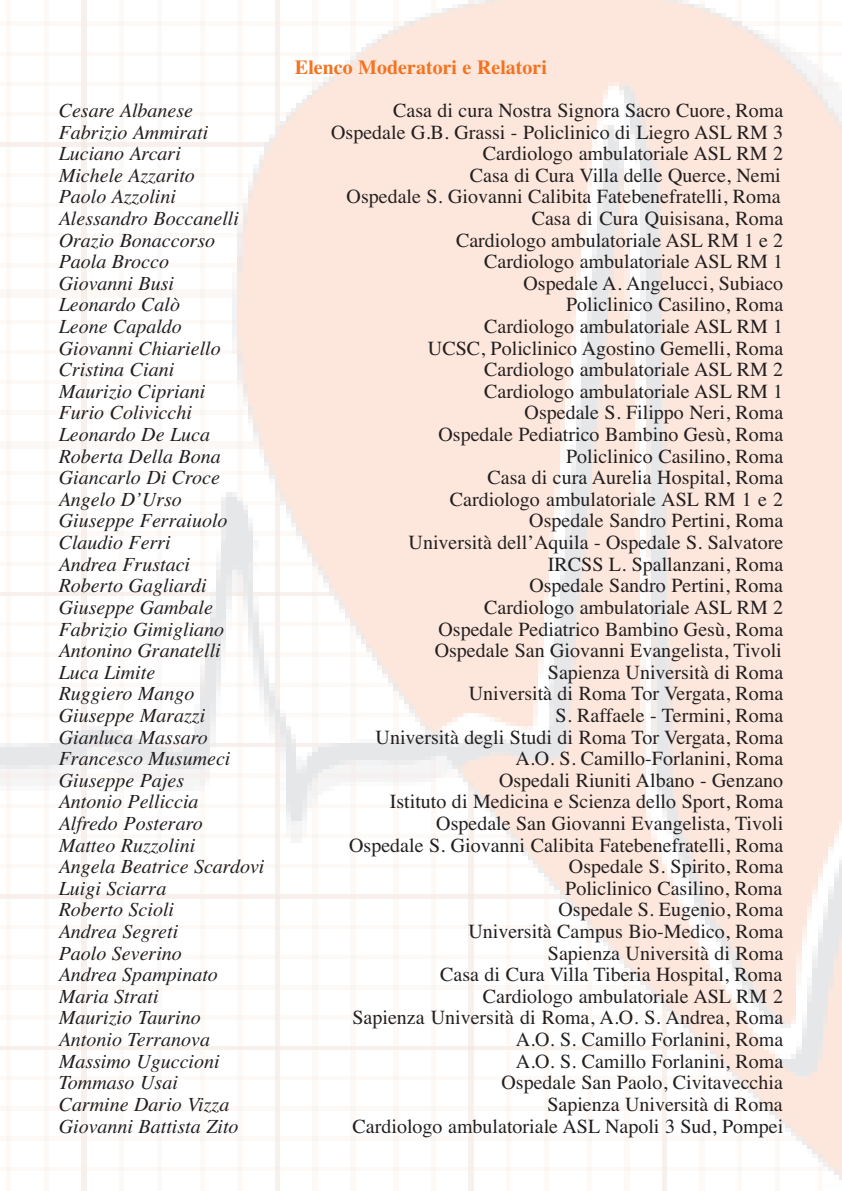
<style>
.page{position:relative;width:842px;height:1191px;background:#fff}
.page>*{position:absolute;margin:0;border:0;box-sizing:border-box;transform-origin:0 0}
.t1{font:20px "Times";color:#231f20}
.t2{font:italic 20px "Times";color:#231f20}
.t3{font:700 20px "Times";color:#f47321}
</style>
<div class="page">
<img style="left:0;top:0;width:842px;height:1191px">
<p class="t3" style="left:295px;top:55px;width:253px">Elenco Moderatori e Relatori</p>
<p class="t2" style="left:59px;top:98px;width:136px">Cesare Albanese</p>
<p class="t1" style="left:393px;top:98px;width:392px">Casa di cura Nostra Signora Sacro Cuore, Roma</p>
<p class="t2" style="left:59px;top:120px;width:151px">Fabrizio Ammirati</p>
<p class="t1" style="left:331px;top:120px;width:454px">Ospedale G.B. Grassi - Policlinico di Liegro ASL RM 3</p>
<p class="t2" style="left:59px;top:141px;width:124px">Luciano Arcari</p>
<p class="t1" style="left:483px;top:141px;width:302px">Cardiologo ambulatoriale ASL RM 2</p>
<p class="t2" style="left:59px;top:163px;width:138px">Michele Azzarito</p>
<p class="t1" style="left:470px;top:163px;width:312px">Casa di Cura Villa delle Querce, Nemi</p>
<p class="t2" style="left:59px;top:185px;width:119px">Paolo Azzolini</p>
<p class="t1" style="left:347px;top:185px;width:436px">Ospedale S. Giovanni Calibita Fatebenefratelli, Roma</p>
<p class="t2" style="left:59px;top:206px;width:182px">Alessandro Boccanelli</p>
<p class="t1" style="left:532px;top:206px;width:253px">Casa di Cura Quisisana, Roma</p>
<p class="t2" style="left:59px;top:228px;width:158px">Orazio Bonaccorso</p>
<p class="t1" style="left:456px;top:228px;width:329px">Cardiologo ambulatoriale ASL RM 1 e 2</p>
<p class="t2" style="left:59px;top:249px;width:112px">Paola Brocco</p>
<p class="t1" style="left:484px;top:249px;width:301px">Cardiologo ambulatoriale ASL RM 1</p>
<p class="t2" style="left:59px;top:271px;width:117px">Giovanni Busi</p>
<p class="t1" style="left:523px;top:271px;width:261px">Ospedale A. Angelucci, Subiaco</p>
<p class="t2" style="left:59px;top:293px;width:123px">Leonardo Calò</p>
<p class="t1" style="left:566px;top:293px;width:219px">Policlinico Casilino, Roma</p>
<p class="t2" style="left:59px;top:314px;width:125px">Leone Capaldo</p>
<p class="t1" style="left:484px;top:314px;width:301px">Cardiologo ambulatoriale ASL RM 1</p>
<p class="t2" style="left:59px;top:336px;width:164px">Giovanni Chiariello</p>
<p class="t1" style="left:428px;top:336px;width:357px">UCSC, Policlinico Agostino Gemelli, Roma</p>
<p class="t2" style="left:59px;top:357px;width:117px">Cristina Ciani</p>
<p class="t1" style="left:484px;top:357px;width:301px">Cardiologo ambulatoriale ASL RM 2</p>
<p class="t2" style="left:59px;top:379px;width:148px">Maurizio Cipriani</p>
<p class="t1" style="left:484px;top:379px;width:301px">Cardiologo ambulatoriale ASL RM 1</p>
<p class="t2" style="left:59px;top:401px;width:135px">Furio Colivicchi</p>
<p class="t1" style="left:525px;top:401px;width:260px">Ospedale S. Filippo Neri, Roma</p>
<p class="t2" style="left:59px;top:422px;width:153px">Leonardo De Luca</p>
<p class="t1" style="left:438px;top:422px;width:346px">Ospedale Pediatrico Bambino Gesù, Roma</p>
<p class="t2" style="left:59px;top:444px;width:164px">Roberta Della Bona</p>
<p class="t1" style="left:566px;top:444px;width:219px">Policlinico Casilino, Roma</p>
<p class="t2" style="left:59px;top:465px;width:163px">Giancarlo Di Croce</p>
<p class="t1" style="left:487px;top:465px;width:297px">Casa di cura Aurelia Hospital, Roma</p>
<p class="t2" style="left:59px;top:487px;width:125px">Angelo D’Urso</p>
<p class="t1" style="left:450px;top:487px;width:335px">Cardiologo ambulatoriale ASL RM 1 e 2</p>
<p class="t2" style="left:59px;top:509px;width:170px">Giuseppe Ferraiuolo</p>
<p class="t1" style="left:529px;top:509px;width:255px">Ospedale Sandro Pertini, Roma</p>
<p class="t2" style="left:59px;top:530px;width:114px">Claudio Ferri</p>
<p class="t1" style="left:409px;top:530px;width:376px">Università dell’Aquila - Ospedale S. Salvatore</p>
<p class="t2" style="left:59px;top:552px;width:133px">Andrea Frustaci</p>
<p class="t1" style="left:548px;top:552px;width:237px">IRCSS L. Spallanzani, Roma</p>
<p class="t2" style="left:59px;top:573px;width:150px">Roberto Gagliardi</p>
<p class="t1" style="left:529px;top:573px;width:255px">Ospedale Sandro Pertini, Roma</p>
<p class="t2" style="left:59px;top:595px;width:156px">Giuseppe Gambale</p>
<p class="t1" style="left:484px;top:595px;width:301px">Cardiologo ambulatoriale ASL RM 2</p>
<p class="t2" style="left:59px;top:617px;width:167px">Fabrizio Gimigliano</p>
<p class="t1" style="left:438px;top:617px;width:346px">Ospedale Pediatrico Bambino Gesù, Roma</p>
<p class="t2" style="left:59px;top:638px;width:164px">Antonino Granatelli</p>
<p class="t1" style="left:435px;top:638px;width:348px">Ospedale San Giovanni Evangelista, Tivoli</p>
<p class="t2" style="left:59px;top:660px;width:98px">Luca Limite</p>
<p class="t1" style="left:548px;top:660px;width:237px">Sapienza Università di Roma</p>
<p class="t2" style="left:59px;top:681px;width:137px">Ruggiero Mango</p>
<p class="t1" style="left:469px;top:681px;width:316px">Università di Roma Tor Vergata, Roma</p>
<p class="t2" style="left:59px;top:703px;width:148px">Giuseppe Marazzi</p>
<p class="t1" style="left:556px;top:703px;width:229px">S. Raffaele - Termini, Roma</p>
<p class="t2" style="left:59px;top:725px;width:151px">Gianluca Massaro</p>
<p class="t1" style="left:376px;top:725px;width:409px">Università degli Studi di Roma Tor Vergata, Roma</p>
<p class="t2" style="left:59px;top:746px;width:173px">Francesco Musumeci</p>
<p class="t1" style="left:515px;top:746px;width:269px">A.O. S. Camillo-Forlanini, Roma</p>
<p class="t2" style="left:59px;top:768px;width:127px">Giuseppe Pajes</p>
<p class="t1" style="left:499px;top:768px;width:286px">Ospedali Riuniti Albano - Genzano</p>
<p class="t2" style="left:59px;top:789px;width:141px">Antonio Pelliccia</p>
<p class="t1" style="left:390px;top:789px;width:395px">Istituto di Medicina e Scienza dello Sport, Roma</p>
<p class="t2" style="left:59px;top:811px;width:146px">Alfredo Posteraro</p>
<p class="t1" style="left:436px;top:811px;width:348px">Ospedale San Giovanni Evangelista, Tivoli</p>
<p class="t2" style="left:59px;top:833px;width:138px">Matteo Ruzzolini</p>
<p class="t1" style="left:349px;top:833px;width:436px">Ospedale S. Giovanni Calibita Fatebenefratelli, Roma</p>
<p class="t2" style="left:59px;top:854px;width:207px">Angela Beatrice Scardovi</p>
<p class="t1" style="left:569px;top:854px;width:216px">Ospedale S. Spirito, Roma</p>
<p class="t2" style="left:59px;top:876px;width:109px">Luigi Sciarra</p>
<p class="t1" style="left:565px;top:876px;width:219px">Policlinico Casilino, Roma</p>
<p class="t2" style="left:59px;top:897px;width:117px">Roberto Scioli</p>
<p class="t1" style="left:558px;top:897px;width:226px">Ospedale S. Eugenio, Roma</p>
<p class="t2" style="left:59px;top:919px;width:121px">Andrea Segreti</p>
<p class="t1" style="left:468px;top:919px;width:316px">Università Campus Bio-Medico, Roma</p>
<p class="t2" style="left:59px;top:941px;width:125px">Paolo Severino</p>
<p class="t1" style="left:548px;top:941px;width:237px">Sapienza Università di Roma</p>
<p class="t2" style="left:59px;top:962px;width:161px">Andrea Spampinato</p>
<p class="t1" style="left:440px;top:962px;width:344px">Casa di Cura Villa Tiberia Hospital, Roma</p>
<p class="t2" style="left:59px;top:984px;width:101px">Maria Strati</p>
<p class="t1" style="left:483px;top:984px;width:302px">Cardiologo ambulatoriale ASL RM 2</p>
<p class="t2" style="left:59px;top:1005px;width:144px">Maurizio Taurino</p>
<p class="t1" style="left:352px;top:1005px;width:432px">Sapienza Università di Roma, A.O. S. Andrea, Roma</p>
<p class="t2" style="left:59px;top:1027px;width:153px">Antonio Terranova</p>
<p class="t1" style="left:516px;top:1027px;width:269px">A.O. S. Camillo Forlanini, Roma</p>
<p class="t2" style="left:59px;top:1049px;width:163px">Massimo Uguccioni</p>
<p class="t1" style="left:516px;top:1049px;width:269px">A.O. S. Camillo Forlanini, Roma</p>
<p class="t2" style="left:59px;top:1070px;width:121px">Tommaso Usai</p>
<p class="t1" style="left:501px;top:1070px;width:283px">Ospedale San Paolo, Civitavecchia</p>
<p class="t2" style="left:59px;top:1092px;width:172px">Carmine Dario Vizza</p>
<p class="t1" style="left:547px;top:1092px;width:237px">Sapienza Università di Roma</p>
<p class="t2" style="left:59px;top:1113px;width:181px">Giovanni Battista Zito</p>
<p class="t1" style="left:353px;top:1113px;width:432px">Cardiologo ambulatoriale ASL Napoli 3 Sud, Pompei</p>
</div>
